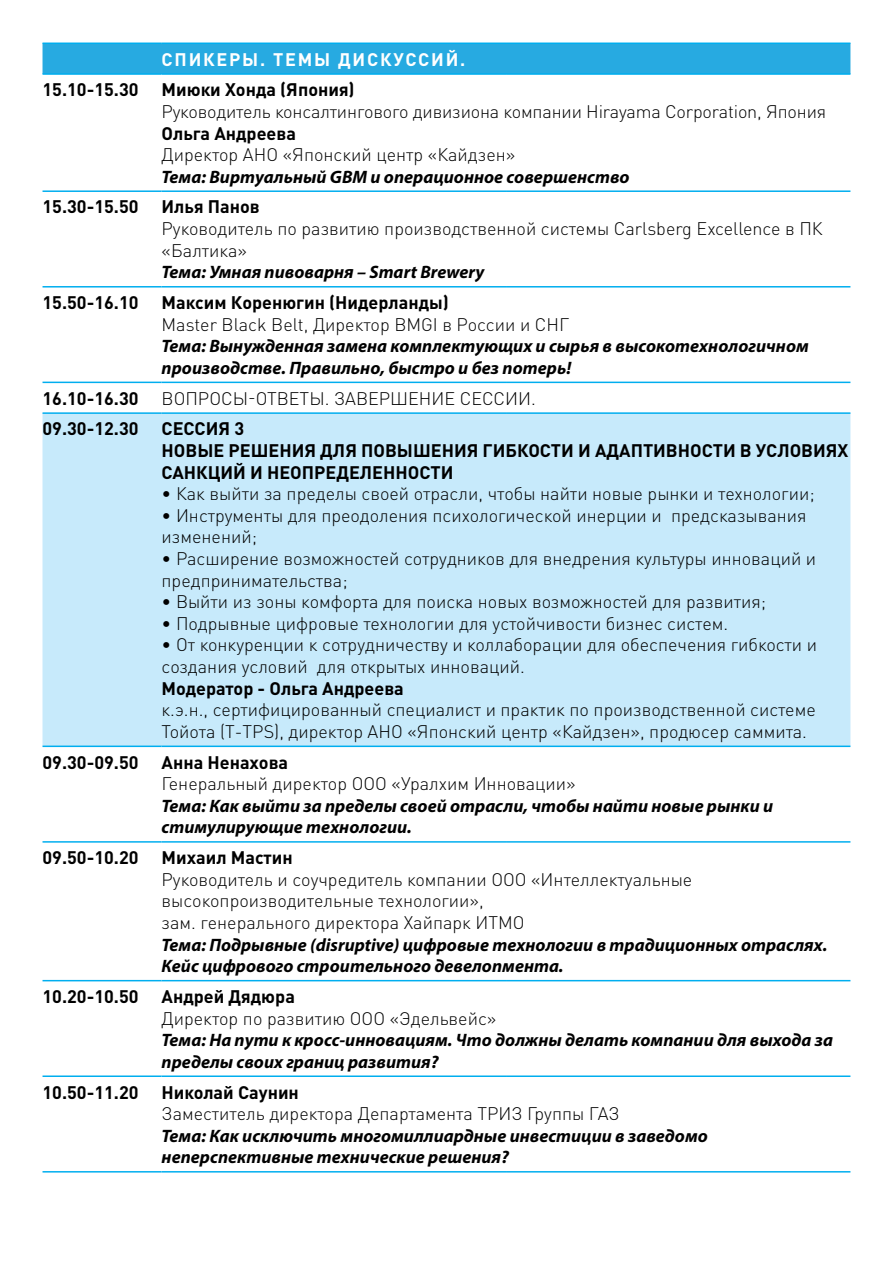
<style>
.page{position:relative;width:893px;height:1263px;background:#fff}
.page>*{position:absolute;margin:0;border:0;box-sizing:border-box;transform-origin:0 0}
.t1{font:300 18px/21.6px "DIN Pro";color:#000}
.t2{font:italic 700 18px/21.6px "Myriad Pro";color:#000}
.t3{font:700 18px/21.6px "DIN Pro";color:#000}
.t4{font:700 18px "DIN Pro";letter-spacing:.1em;color:#fff}
</style>
<div class="page">
<div style="left:43px;top:44px;width:807px;height:29px;background:#27aae1"></div>
<div style="left:43px;top:414px;width:807px;height:331px;background:#c7eafb"></div>
<hr style="left:43px;top:43px;width:119px;height:1px;background:#00aeef">
<hr style="left:162px;top:43px;width:344px;height:1px;background:#00aeef">
<hr style="left:506px;top:43px;width:344px;height:1px;background:#00aeef">
<hr style="left:43px;top:73px;width:119px;height:2px;background:#00aeef">
<hr style="left:162px;top:73px;width:344px;height:2px;background:#00aeef">
<hr style="left:506px;top:73px;width:344px;height:2px;background:#00aeef">
<hr style="left:43px;top:190px;width:119px;height:2px;background:#00aeef">
<hr style="left:162px;top:190px;width:344px;height:2px;background:#00aeef">
<hr style="left:506px;top:190px;width:344px;height:2px;background:#00aeef">
<hr style="left:43px;top:286px;width:119px;height:1px;background:#00aeef">
<hr style="left:162px;top:286px;width:344px;height:1px;background:#00aeef">
<hr style="left:506px;top:286px;width:344px;height:1px;background:#00aeef">
<hr style="left:43px;top:382px;width:119px;height:1px;background:#00aeef">
<hr style="left:162px;top:382px;width:344px;height:1px;background:#00aeef">
<hr style="left:506px;top:382px;width:344px;height:1px;background:#00aeef">
<hr style="left:43px;top:841px;width:119px;height:2px;background:#00aeef">
<hr style="left:162px;top:841px;width:344px;height:2px;background:#00aeef">
<hr style="left:506px;top:841px;width:344px;height:2px;background:#00aeef">
<hr style="left:43px;top:980px;width:119px;height:1px;background:#00aeef">
<hr style="left:162px;top:980px;width:344px;height:1px;background:#00aeef">
<hr style="left:506px;top:980px;width:344px;height:1px;background:#00aeef">
<hr style="left:43px;top:1075px;width:119px;height:2px;background:#00aeef">
<hr style="left:162px;top:1075px;width:344px;height:2px;background:#00aeef">
<hr style="left:506px;top:1075px;width:344px;height:2px;background:#00aeef">
<hr style="left:43px;top:1171px;width:119px;height:1px;background:#00aeef">
<hr style="left:162px;top:1171px;width:344px;height:1px;background:#00aeef">
<hr style="left:506px;top:1171px;width:344px;height:1px;background:#00aeef">
<hr style="left:43px;top:412px;width:119px;height:2px;background:#00aeef">
<hr style="left:162px;top:412px;width:344px;height:2px;background:#00aeef">
<hr style="left:506px;top:412px;width:344px;height:2px;background:#00aeef">
<hr style="left:43px;top:745px;width:119px;height:2px;background:#00aeef">
<hr style="left:162px;top:745px;width:344px;height:2px;background:#00aeef">
<hr style="left:506px;top:745px;width:344px;height:2px;background:#00aeef">
<p class="t4" style="left:162px;top:47px;width:305px">Спикеры. Темы дискуссий.</p>
<p class="t3" style="left:43px;top:78px;width:98px">15.10-15.30</p>
<p class="t3" style="left:162px;top:78px;width:195px">М июки Хонда (Япония)</p>
<p class="t1" style="left:162px;top:100px;width:666px">Руководитель консалтингового дивизиона компании Hirayama Corporation, Япония</p>
<p class="t3" style="left:162px;top:121px;width:136px">Ольга Андреева</p>
<p class="t1" style="left:162px;top:143px;width:355px">Директор АНО «Японский центр «Кайдзен»</p>
<p class="t2" style="left:162px;top:165px;width:470px">Тема: Виртуальный GBM и операционное совершенство</p>
<p class="t3" style="left:43px;top:195px;width:98px">15.30-15.50</p>
<p class="t3" style="left:162px;top:195px;width:100px">Илья Панов</p>
<p class="t1" style="left:162px;top:217px;width:663px">Руководитель по развитию производственной системы Carlsberg Excellence в ПК «Балтика»</p>
<p class="t2" style="left:162px;top:261px;width:324px">Тема: Умная пивоварня – Smart Brewery</p>
<p class="t3" style="left:43px;top:291px;width:98px">15.50-16.10</p>
<p class="t3" style="left:162px;top:291px;width:289px">Максим Коренюгин (Н идерланды)</p>
<p class="t1" style="left:162px;top:313px;width:409px">Master Black Belt, Директор BMGI в России и СНГ</p>
<p class="t2" style="left:162px;top:335px;width:649px">Тема: Вынужденная замена комплектующих и сырья в высокотехнологичном производстве. Правильно, быстро и без потерь!</p>
<p class="t3" style="left:43px;top:387px;width:98px">16.10-16.30</p>
<p class="t1" style="left:162px;top:387px;width:25px">Вопрос</p>
<p class="t1" style="left:233px;top:387px;width:35px">ы-отв</p>
<p class="t1" style="left:289px;top:387px;width:206px">еты. Заверш ени е сессии</p>
<p class="t1" style="left:531px;top:387px;width:6px">.</p>
<p class="t3" style="left:43px;top:417px;width:98px">09.30-12.30</p>
<p class="t3" style="left:162px;top:417px;width:688px">Сессия 3<br>Новые реш ения для повыш ения гибкости и адаптивности в условиях санкций и неопределенности</p>
<p class="t1" style="left:162px;top:482px;width:654px">• Как выйти за пределы своей отрасли, чтобы найти новые рынки и технологии;</p>
<p class="t1" style="left:162px;top:504px;width:647px">• Инструменты для преодоления психологической инерции и предсказывания изменений;</p>
<p class="t1" style="left:162px;top:547px;width:656px">• Расширение возможностей сотрудников для внедрения культуры инноваций и предпринимательства;</p>
<p class="t1" style="left:162px;top:590px;width:606px">• Выйти из зоны комфорта для поиска новых возможностей для развития;</p>
<p class="t1" style="left:162px;top:612px;width:568px">• Подрывные цифровые технологии для устойчивости бизнес систем.</p>
<p class="t1" style="left:162px;top:633px;width:657px">• От конкуренции к сотрудничеству и коллаборации для обеспечения гибкости и создания условий для открытых инноваций.</p>
<p class="t3" style="left:162px;top:676px;width:244px">М одератор - Ольга Андреева</p>
<p class="t1" style="left:162px;top:698px;width:656px">к.э.н., сертифицированный специалист и практик по производственной системе<br>Тойота (T-TPS), директор АНО «Японский центр «Кайдзен», продюсер саммита.</p>
<p class="t3" style="left:43px;top:750px;width:98px">09.30-09.50</p>
<p class="t3" style="left:162px;top:750px;width:128px">Анна Ненахова</p>
<p class="t1" style="left:162px;top:772px;width:416px">Генеральный директор ООО «Уралхим Инновации»</p>
<p class="t2" style="left:162px;top:794px;width:613px">Тема: Как выйти за пределы своей отрасли, чтобы найти новые рынки и стимулирующие технологии.</p>
<p class="t3" style="left:43px;top:846px;width:98px">09.50-10.20</p>
<p class="t3" style="left:162px;top:846px;width:133px">М ихаил Мастин</p>
<p class="t1" style="left:162px;top:868px;width:532px">Руководитель и соучредитель компании ООО «Интеллектуальные высокопроизводительные технологии»,<br>зам. генерального директора Хайпарк ИТМО</p>
<p class="t2" style="left:162px;top:933px;width:667px">Тема: Подрывные (disruptive) цифровые технологии в традиционных отраслях.<br>Кейс цифрового строительного девелопмента.</p>
<p class="t3" style="left:43px;top:985px;width:98px">10.20-10.50</p>
<p class="t3" style="left:162px;top:985px;width:135px">Андрей Дядюра</p>
<p class="t1" style="left:162px;top:1006px;width:336px">Директор по развитию ООО «Эдельвейс»</p>
<p class="t2" style="left:162px;top:1029px;width:673px">Тема: На пути к кросс-инновациям. Что должны делать компании для выхода за пределы своих границ развития?</p>
<p class="t3" style="left:43px;top:1080px;width:98px">10.50-11.20</p>
<p class="t3" style="left:162px;top:1080px;width:139px">Н иколай Саунин</p>
<p class="t1" style="left:162px;top:1102px;width:460px">Заместитель директора Департамента ТРИЗ Группы ГАЗ</p>
<p class="t2" style="left:162px;top:1124px;width:548px">Тема: Как исключить многомиллиардные инвестиции в заведомо неперспективные технические решения?</p>
</div>
